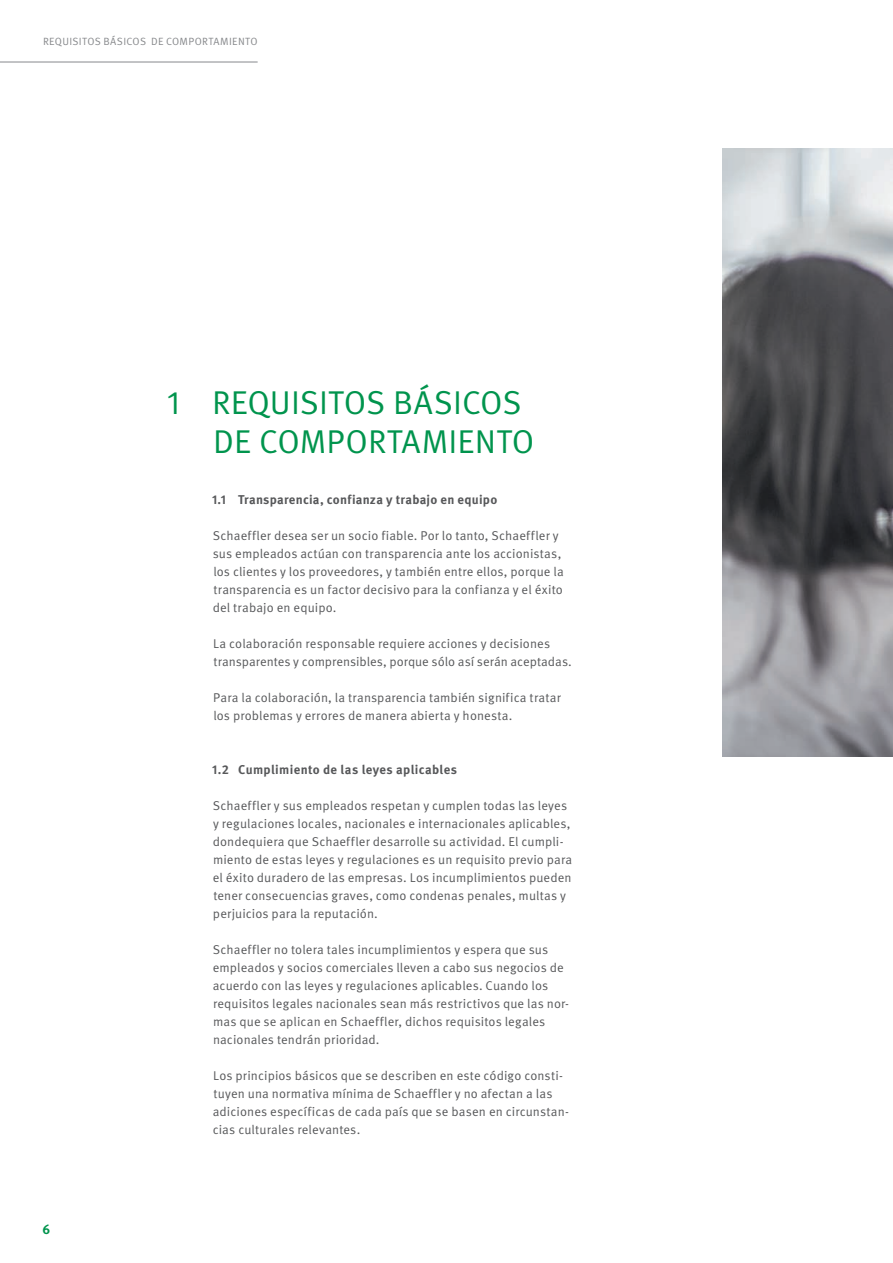
<style>
.page{position:relative;width:893px;height:1263px;background:#fff}
.page>*{position:absolute;margin:0;border:0;box-sizing:border-box;transform-origin:0 0}
.t1{font:33px/39px "Schaeffler Meta";letter-spacing:.005em;color:#00944d}
.t2{font:700 13.5px "Schaeffler Meta";color:#00944d}
.t3{font:12.75px/18px "Schaeffler Meta";letter-spacing:.01em;color:#57585a}
.t4{font:700 12.75px "Schaeffler Meta";letter-spacing:.025em;color:#57585a}
.t5{font:10.5px "Schaeffler Meta";letter-spacing:.035em;color:#87898c}
</style>
<div class="page">
<img style="left:723px;top:149px;width:170px;height:607px">
<hr style="left:0;top:62px;width:258px;height:1px;background:#87898c">
<p class="t5" style="left:43px;top:35px;width:216px">REQUISITOS BÁSICOS DE COMPORTAMIENTO</p>
<h1 class="t1" style="left:213px;top:383px;width:323px;text-indent:-46px">1 REQUISITOS BÁSICOS<br>DE COMPORTAMIENTO</h1>
<p class="t4" style="left:212px;top:492px;width:287px">1.1 Transparencia, confianza y trabajo en equipo</p>
<p class="t3" style="left:213px;top:527px;width:353px">Schaeffler desea ser un socio fiable. Por lo tanto, Schaeffler y sus empleados actúan con transparencia ante los accionistas, los clientes y los proveedores, y también entre ellos, porque la transparencia es un factor decisivo para la confianza y el éxito del trabajo en equipo.</p>
<p class="t3" style="left:213px;top:635px;width:360px">La colaboración responsable requiere acciones y decisiones transparentes y comprensibles, porque sólo así serán aceptadas.</p>
<p class="t3" style="left:213px;top:689px;width:349px">Para la colaboración, la transparencia también significa tratar los problemas y errores de manera abierta y honesta.</p>
<p class="t2" style="left:43px;top:1221px;width:9px">6</p>
<p class="t4" style="left:212px;top:762px;width:246px">1.2 Cumplimiento de las leyes aplicables</p>
<p class="t3" style="left:213px;top:797px;width:361px">Schaeffler y sus empleados respetan y cumplen todas las leyes y regulaciones locales, nacionales e internacionales aplicables, dondequiera que Schaeffler desarrolle su actividad. El cumpli&shy;miento de estas leyes y regulaciones es un requisito previo para el éxito duradero de las empresas. Los incumplimientos pueden tener consecuencias graves, como condenas penales, multas y perjuicios para la reputación.</p>
<p class="t3" style="left:213px;top:941px;width:358px">Schaeffler no tolera tales incumplimientos y espera que sus empleados y socios comerciales lleven a cabo sus negocios de acuerdo con las leyes y regulaciones aplicables. Cuando los requisitos legales nacionales sean más restrictivos que las nor&shy;mas que se aplican en Schaeffler, dichos requisitos legales nacionales tendrán prioridad.</p>
<p class="t3" style="left:213px;top:1067px;width:358px">Los principios básicos que se describen en este código consti&shy;tuyen una normativa mínima de Schaeffler y no afectan a las adiciones específicas de cada país que se basen en circunstan&shy;cias culturales relevantes.</p>
</div>
